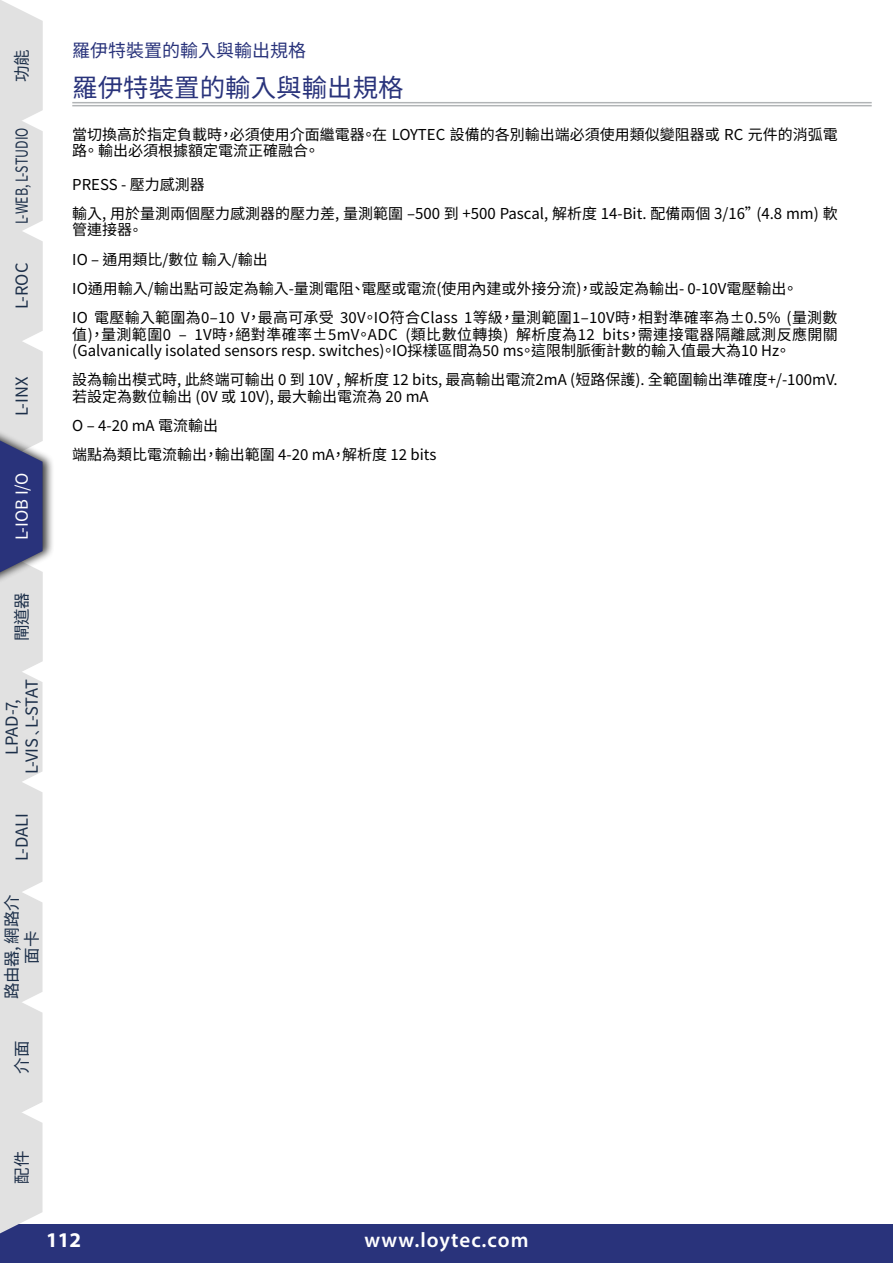
<style>
.page{position:relative;width:893px;height:1263px;background:#fff}
.page>*{position:absolute;margin:0;border:0;box-sizing:border-box;transform-origin:0 0}
.Title__Device__-__no{font:25.5px "Noto Sans TC";color:#29337b}
.t1{font:600 21px "Myriad Pro";letter-spacing:.05em;color:#fff}
.t2{font:700 21px "Myriad Pro";color:#fff}
.UberTitle__Device{font:18px "Noto Sans TC";color:#29337b}
.t3{font:16.5px/19.8px "Noto Sans TC";letter-spacing:-.01em;color:#1c2f49;text-align:center}
.t4{font:16.5px "Noto Sans TC";letter-spacing:-.01em;color:#1c2f49;scale:.75 1}
.t5{font:16.5px "Noto Sans TC";color:#fff}
.t6{font:16.5px "Noto Sans TC";color:#1e2f49}
.LOYTEC_Base__LANGUAG{font:15px/16.5px "Noto Sans TC";color:#000}
.Headline{font:15px "Noto Sans TC";color:#000}
.s1{font-size:13.5px}
</style>
<div class="page">
<div style="left:0;top:1225px;width:893px;height:38px;background:#29337b"></div>
<hr style="left:72px;top:102px;width:800px;height:1px;background:#b1b4b6">
<hr style="left:72px;top:105px;width:800px;height:1px;background:#b1b4b6">
<div style="left:0;top:412px;width:55px;height:188px;background:#000;opacity:.75"></div>
<svg style="left:0;top:0;width:43px;height:1234px;background:#d0d1d8"></svg>
<p class="t3" style="left:12px;top:82px;width:34px;rotate:-90deg">功能</p>
<p class="t4" style="left:12px;top:224px;width:130px;rotate:-90deg">L‑WEB, L-STUDIO</p>
<p class="t3" style="left:12px;top:309px;width:48px;rotate:-90deg">L‑ROC</p>
<p class="t3" style="left:12px;top:416px;width:41px;rotate:-90deg">L‑INX</p>
<p class="t5" style="left:13px;top:540px;width:69px;rotate:-90deg">L‑IOB I/O</p>
<p class="t3" style="left:12px;top:641px;width:51px;rotate:-90deg">閘道器</p>
<p class="t3" style="left:2px;top:774px;width:96px;rotate:-90deg">LPAD-7,<br>L‑VIS﹑L-STAT</p>
<p class="t3" style="left:12px;top:861px;width:50px;rotate:-90deg">L‑DALI</p>
<p class="t3" style="left:2px;top:999px;width:106px;rotate:-90deg">路由器,網路介面卡</p>
<p class="t3" style="left:12px;top:1074px;width:34px;rotate:-90deg">介面</p>
<p class="UberTitle__Device" style="left:72px;top:40px;width:236px">羅伊特裝置的輸入與輸出規格</p>
<p class="Title__Device__-__no" style="left:72px;top:73px;width:333px">羅伊特裝置的輸入與輸出規格</p>
<p class="LOYTEC_Base__LANGUAG" style="left:72px;top:126px;width:767px">當切換高於指定負載時，必須使用介面繼電器。在 LOYTEC 設備的各別輸出端必須使用類似變阻器或 RC 元件的消弧電路。 輸出必須根據額定電流正確融合。</p>
<p class="Headline" style="left:72px;top:176px;width:134px">PRESS - 壓力感測器</p>
<p class="LOYTEC_Base__LANGUAG" style="left:72px;top:205px;width:767px">輸入, 用於量測兩個壓力感測器的壓力差, 量測範圍 –500 到 +500 Pascal, 解析度 14-Bit. 配備兩個 3/16”(4.8 mm) 軟管連接器<span class="s1">。</span></p>
<p class="LOYTEC_Base__LANGUAG" style="left:72px;top:251px;width:197px">IO – 通用類比/數位 輸入/輸出</p>
<p class="LOYTEC_Base__LANGUAG" style="left:72px;top:280px;width:727px">IO通用輸入/輸出點可設定為輸入-量測電阻、電壓或電流(使用內建或外接分流)，或設定為輸出- 0-10V電壓輸出。</p>
<p class="LOYTEC_Base__LANGUAG" style="left:72px;top:310px;width:767px;text-align:justify">IO 電壓輸入範圍為0–10 V，最高可承受 30V。IO符合Class 1等級，量測範圍1–10V時，相對準確率為±0.5% (量測數值)，量測範圍0 – 1V時，絕對準確率±5mV。ADC (類比數位轉換) 解析度為12 bits，需連接電器隔離感測反應開關(Galvanically isolated sensors resp. switches)。IO採樣區間為50 ms。這限制脈衝計數的輸入值最大為10 Hz。</p>
<p class="LOYTEC_Base__LANGUAG" style="left:72px;top:372px;width:767px">設為輸出模式時, 此終端可輸出 0 到 10V , 解析度 12 bits, 最高輸出電流2mA (短路保護). 全範圍輸出準確度+/-100mV.若設定為數位輸出 (0V 或 10V), 最大輸出電流為 20 mA</p>
<p class="LOYTEC_Base__LANGUAG" style="left:72px;top:418px;width:147px">O – 4-20 mA 電流輸出</p>
<p class="LOYTEC_Base__LANGUAG" style="left:72px;top:447px;width:366px">端點為類比電流輸出，輸出範圍 4-20 mA，解析度 12 bits</p>
<p class="t6" style="left:12px;top:1184px;width:35px;rotate:-90deg">配件</p>
<h2 class="t2" style="left:46px;top:1227px;width:36px">112</h2>
<h2 class="t1" style="left:364px;top:1227px;width:166px">www.loytec.com</h2>
</div>
